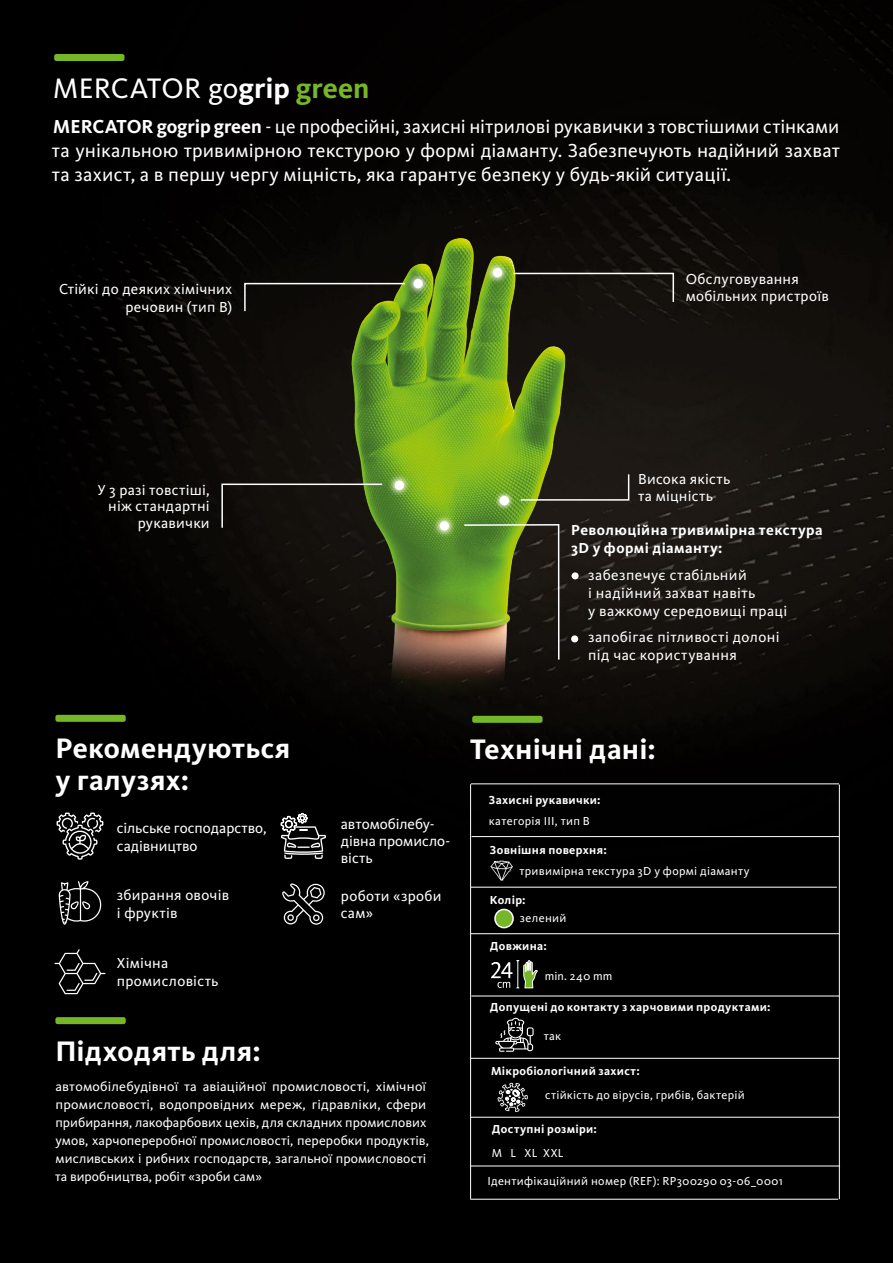
<style>
.page{position:relative;width:893px;height:1263px;background:#000}
.page>*{position:absolute;margin:0;border:0;box-sizing:border-box;transform-origin:0 0}
.t1{font:700 29.25px/31.5px "Kievit Pro";letter-spacing:.01em;color:#fff}
.t2{font:29.25px "Kievit Pro";color:#fff}
.t3{font:19.5px/24px "Kievit Pro";letter-spacing:.01em;color:#fff;text-align:justify}
.t4{font:15px/18px "Kievit Pro";letter-spacing:.02em;color:#fff}
.t5{font:700 15px/18px "Kievit Pro";letter-spacing:.03em;color:#fff}
.t6{font:15px/17.2px "Kievit Pro";letter-spacing:-.005em;color:#fff}
.t7{font:15px/17.2px "Kievit Pro";color:#fff}
.t8{font:13.5px/18px "Kievit Pro";letter-spacing:.005em;color:#fff}
.t9{font:12px "Kievit Pro";letter-spacing:.025em;color:#fff}
.t10{font:700 12px "Kievit Pro";letter-spacing:.025em;color:#fff}
.s1{font-weight:700}
.s2{font-weight:700;color:#75b726}
</style>
<div class="page">
<img style="left:35px;top:2px;width:858px;height:863px">
<img style="left:352px;top:238px;width:213px;height:465px">
<div style="left:54px;top:54px;width:71px;height:7px;background:#75b726;border-radius:2px"></div>
<div style="left:55px;top:1017px;width:71px;height:7px;background:#75b726;border-radius:2px"></div>
<div style="left:472px;top:716px;width:71px;height:7px;background:#75b726;border-radius:2px"></div>
<svg style="left:491px;top:861px;width:22px;height:19px"></svg>
<svg style="left:491px;top:960px;width:47px;height:29px"></svg>
<svg style="left:495px;top:1018px;width:39px;height:34px"></svg>
<hr style="left:472px;top:836px;width:367px;height:1px;background:#fff">
<hr style="left:471px;top:783px;width:368px;height:1px;background:#fff">
<hr style="left:471px;top:887px;width:366px;height:1px;background:#fff">
<hr style="left:471px;top:933px;width:368px;height:1px;background:#fff">
<hr style="left:471px;top:996px;width:368px;height:1px;background:#fff">
<hr style="left:471px;top:1058px;width:368px;height:1px;background:#fff">
<hr style="left:470px;top:1117px;width:369px;height:1px;background:#fff">
<hr style="left:470px;top:1165px;width:370px;height:1px;background:#fff">
<svg style="left:497px;top:1083px;width:31px;height:29px"></svg>
<div style="left:495px;top:909px;width:18px;height:19px;background:#75b726;border-radius:50%"></div>
<div style="left:494px;top:909px;width:20px;height:19px;border:2px solid #fff;border-radius:50%"></div>
<hr style="left:470px;top:1199px;width:368px;height:1px;background:#fff">
<hr style="left:470px;top:784px;width:1px;height:415px;background:#fff">
<hr style="left:839px;top:784px;width:1px;height:415px;background:#fff">
<div style="left:55px;top:715px;width:71px;height:7px;background:#75b726;border-radius:2px"></div>
<svg style="left:54px;top:949px;width:51px;height:45px"></svg>
<svg style="left:280px;top:813px;width:46px;height:46px"></svg>
<svg style="left:387px;top:473px;width:25px;height:25px"></svg>
<div style="left:395px;top:481px;width:9px;height:9px;background:#fff;border-radius:50%"></div>
<svg style="left:406px;top:271px;width:25px;height:25px"></svg>
<div style="left:413px;top:279px;width:10px;height:9px;background:#fff;border-radius:50%"></div>
<svg style="left:485px;top:260px;width:25px;height:25px"></svg>
<div style="left:493px;top:268px;width:9px;height:9px;background:#fff;border-radius:50%"></div>
<svg style="left:432px;top:513px;width:25px;height:25px"></svg>
<div style="left:440px;top:521px;width:9px;height:9px;background:#fff;border-radius:50%"></div>
<svg style="left:494px;top:490px;width:21px;height:21px"></svg>
<div style="left:500px;top:496px;width:9px;height:9px;background:#fff;border-radius:50%"></div>
<svg style="left:243px;top:282px;width:163px;height:31px"></svg>
<svg style="left:221px;top:483px;width:163px;height:46px"></svg>
<svg style="left:463px;top:523px;width:97px;height:138px"></svg>
<svg style="left:512px;top:272px;width:163px;height:31px"></svg>
<svg style="left:519px;top:473px;width:111px;height:28px"></svg>
<div style="left:572px;top:572px;width:7px;height:7px;background:#fff;border-radius:50%"></div>
<div style="left:571px;top:635px;width:7px;height:7px;background:#fff;border-radius:50%"></div>
<svg style="left:59px;top:881px;width:42px;height:44px"></svg>
<svg style="left:57px;top:812px;width:46px;height:47px"></svg>
<svg style="left:282px;top:883px;width:43px;height:42px"></svg>
<h1 class="t2" style="left:53px;top:70px;width:318px">MERCATOR go<span class="s1">grip</span> <span class="s2">green</span></h1>
<p class="t3" style="left:52px;top:114px;width:790px"><span class="s1">MERCATOR gogrip green</span> - це професійні, захисні нітрилові рукавички з товстішими стінками та унікальною тривимірною текстурою у формі діаманту. Забезпечують надійний захват та захист, а в першу чергу міцність, яка гарантує безпеку у будь-якій ситуації.</p>
<p class="t4" style="left:59px;top:280px;width:175px;text-align:right">Стійкі до деяких хімічних речовин (тип B)</p>
<p class="t4" style="left:686px;top:271px;width:145px;line-height:16.5px">Обслуговування мобільних пристроїв</p>
<p class="t4" style="left:97px;top:482px;width:114px;line-height:16.5px;text-align:right">У 3 разі товстіші, ніж стандартні рукавички</p>
<p class="t4" style="left:638px;top:471px;width:93px;line-height:16.5px">Висока якість та міцність</p>
<p class="t5" style="left:571px;top:521px;width:253px">Революційна тривимірна текстура<br>3D у формі діаманту:</p>
<p class="t4" style="left:588px;top:566px;width:201px">забезпечує стабільний<br>і надійний захват навіть<br>у важкому середовищі праці</p>
<p class="t4" style="left:588px;top:628px;width:193px">запобігає пітливості долоні під час користування</p>
<h1 class="t1" style="left:55px;top:733px;width:237px">Рекомендуються у галузях:</h1>
<p class="t6" style="left:117px;top:820px;width:151px">сільське господарство, садівництво</p>
<p class="t7" style="left:341px;top:815px;width:111px">автомобілебу&shy;дівна промисло&shy;вість</p>
<p class="t4" style="left:341px;top:887px;width:102px;line-height:17.2px">роботи «зроби сам»</p>
<p class="t4" style="left:117px;top:885px;width:114px">збирання овочів і фруктів</p>
<p class="t4" style="left:117px;top:954px;width:103px">Хімічна промисловість</p>
<h1 class="t1" style="left:55px;top:1035px;width:207px">Підходять для:</h1>
<p class="t8" style="left:55px;top:1077px;width:375px">автомобілебудівної та авіаційної промисловості, хімічної промисловості, водопровідних мереж, гідравліки, сфери прибирання, лакофарбових цехів, для складних промислових умов, харчопереробної промисловості, переробки продуктів, мисливських і рибних господарств, загальної промисловості та виробництва, робіт «зроби сам»</p>
<h1 class="t1" style="left:470px;top:734px;width:187px">Технічні дані:</h1>
<p class="t10" style="left:489px;top:792px;width:113px">Захисні рукавички:</p>
<p class="t9" style="left:489px;top:813px;width:102px">категорія III, тип B</p>
<p class="t10" style="left:490px;top:843px;width:118px">Зовнішня поверхня:</p>
<p class="t9" style="left:519px;top:864px;width:232px">тривимірна текстура 3D у формі діаманту</p>
<p class="t10" style="left:490px;top:893px;width:38px">Колір:</p>
<p class="t9" style="left:520px;top:911px;width:48px">зелений</p>
<p class="t10" style="left:490px;top:939px;width:59px">Довжина:</p>
<p class="t9" style="left:545px;top:969px;width:69px">min. 240 mm</p>
<p class="t10" style="left:490px;top:999px;width:282px">Допущені до контакту з харчовими продуктами:</p>
<p class="t9" style="left:544px;top:1029px;width:19px">так</p>
<p class="t10" style="left:491px;top:1064px;width:150px">Мікробіологічний захист:</p>
<p class="t9" style="left:545px;top:1088px;width:201px">стійкість до вірусів, грибів, бактерій</p>
<p class="t10" style="left:492px;top:1122px;width:107px">Доступні розміри:</p>
<p class="t9" style="left:492px;top:1146px;width:73px">M L XL XXL</p>
<p class="t9" style="left:487px;top:1174px;width:297px">Ідентифікаційний номер (REF): RP300290 03-06_0001</p>
</div>
